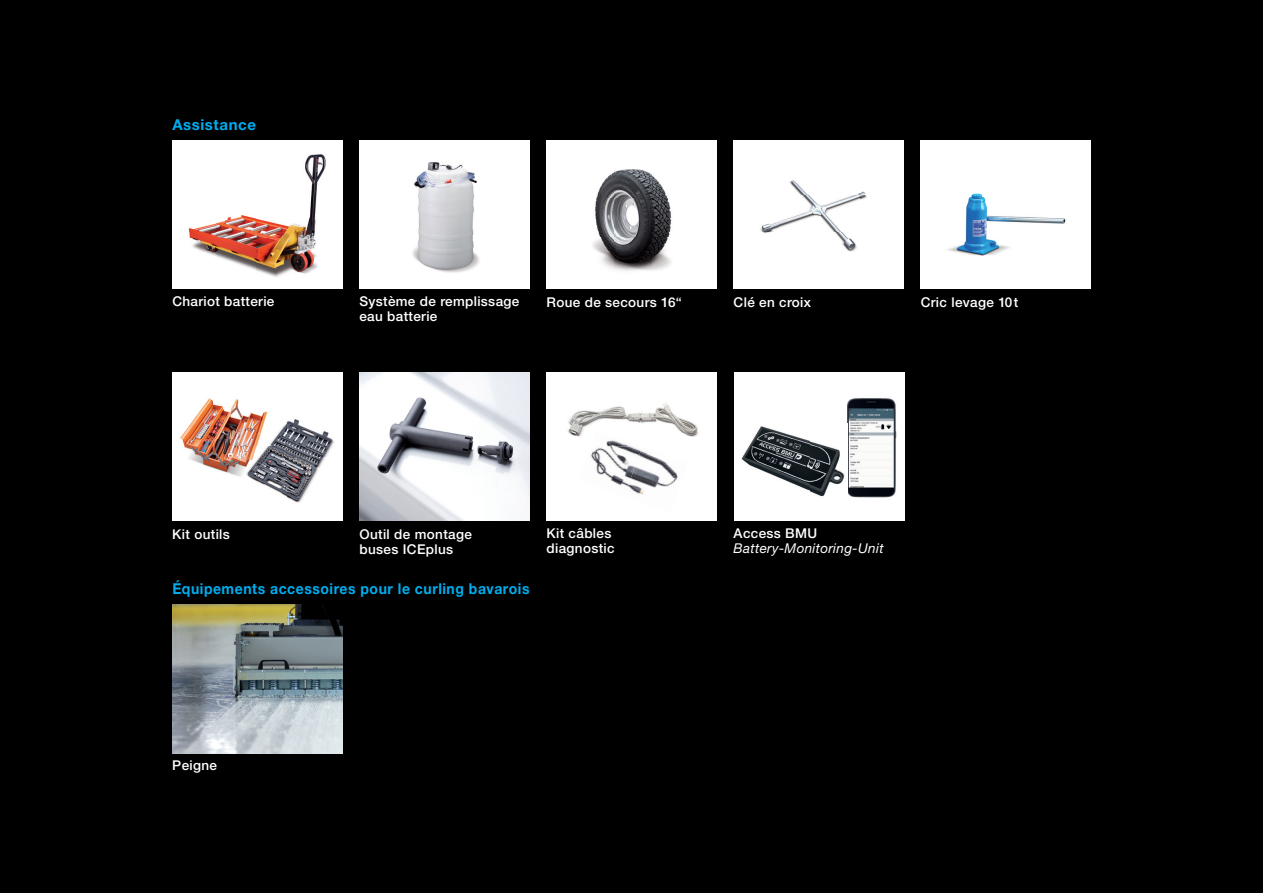
<style>
.page{position:relative;width:1263px;height:893px;background:#000001}
.page>*{position:absolute;margin:0;border:0;box-sizing:border-box;transform-origin:0 0}
.t1{font:700 15px "Helvetica Neue LTW1 G";letter-spacing:.04em;color:#00aeef;scale:.93 1}
.t2{font:700 15px "Helvetica Neue LTW1 G";letter-spacing:.04em;color:#00aeef}
.t3{font:500 13.5px/15px "Helvetica Neue LT Std";letter-spacing:.025em;color:#fff}
.t4{font:italic 13.5px "Helvetica Neue LTW1 G";letter-spacing:.025em;color:#fff}
.t5{font:500 13.5px "Helvetica Neue LTW1 G";letter-spacing:.025em;color:#fff}
</style>
<div class="page">
<div style="left:172px;top:140px;width:170px;height:149px;background:#fff"></div>
<img style="left:189px;top:154px;width:137px;height:123px">
<div style="left:546px;top:140px;width:171px;height:149px;background:#fff"></div>
<div style="left:359px;top:140px;width:170px;height:149px;background:#fff"></div>
<div style="left:734px;top:140px;width:170px;height:149px;background:#fff"></div>
<img style="left:359px;top:372px;width:170px;height:149px">
<div style="left:921px;top:140px;width:170px;height:149px;background:#fff"></div>
<img style="left:947px;top:193px;width:119px;height:63px">
<div style="left:172px;top:372px;width:170px;height:149px;background:#fff"></div>
<img style="left:180px;top:398px;width:59px;height:42px">
<img style="left:182px;top:440px;width:56px;height:36px">
<img style="left:285px;top:419px;width:49px;height:39px">
<img style="left:263px;top:458px;width:62px;height:45px">
<img style="left:238px;top:409px;width:47px;height:75px">
<div style="left:546px;top:372px;width:171px;height:149px;background:#fff"></div>
<img style="left:591px;top:446px;width:40px;height:39px">
<img style="left:624px;top:447px;width:54px;height:48px">
<img style="left:568px;top:403px;width:131px;height:34px">
<img style="left:591px;top:431px;width:49px;height:15px">
<div style="left:735px;top:372px;width:170px;height:149px;background:#fff"></div>
<img style="left:847px;top:398px;width:50px;height:100px">
<img style="left:741px;top:426px;width:104px;height:71px">
<img style="left:172px;top:605px;width:170px;height:148px">
<img style="left:760px;top:180px;width:107px;height:72px">
<img style="left:412px;top:162px;width:68px;height:111px">
<img style="left:593px;top:169px;width:79px;height:102px">
<p class="t2" style="left:172px;top:116px;width:85px">Assistance</p>
<p class="t3" style="left:172px;top:294px;width:104px">Chariot batterie</p>
<p class="t3" style="left:359px;top:294px;width:161px">Système de remplissage eau batterie</p>
<p class="t3" style="left:546px;top:295px;width:137px">Roue de secours 16“</p>
<p class="t3" style="left:734px;top:295px;width:79px">Clé en croix</p>
<p class="t3" style="left:921px;top:295px;width:99px">Cric levage 10t</p>
<p class="t3" style="left:172px;top:526px;width:59px">Kit outils</p>
<p class="t3" style="left:359px;top:526px;width:114px">Outil de montage buses ICEplus</p>
<p class="t3" style="left:546px;top:525px;width:70px">Kit câbles diagnostic</p>
<p class="t5" style="left:734px;top:525px;width:85px">Access BMU</p>
<p class="t4" style="left:734px;top:540px;width:152px">Battery-Monitoring-Unit</p>
<p class="t1" style="left:172px;top:580px;width:386px">Équipements accessoires pour le curling bavarois</p>
<p class="t3" style="left:172px;top:758px;width:46px">Peigne</p>
</div>
